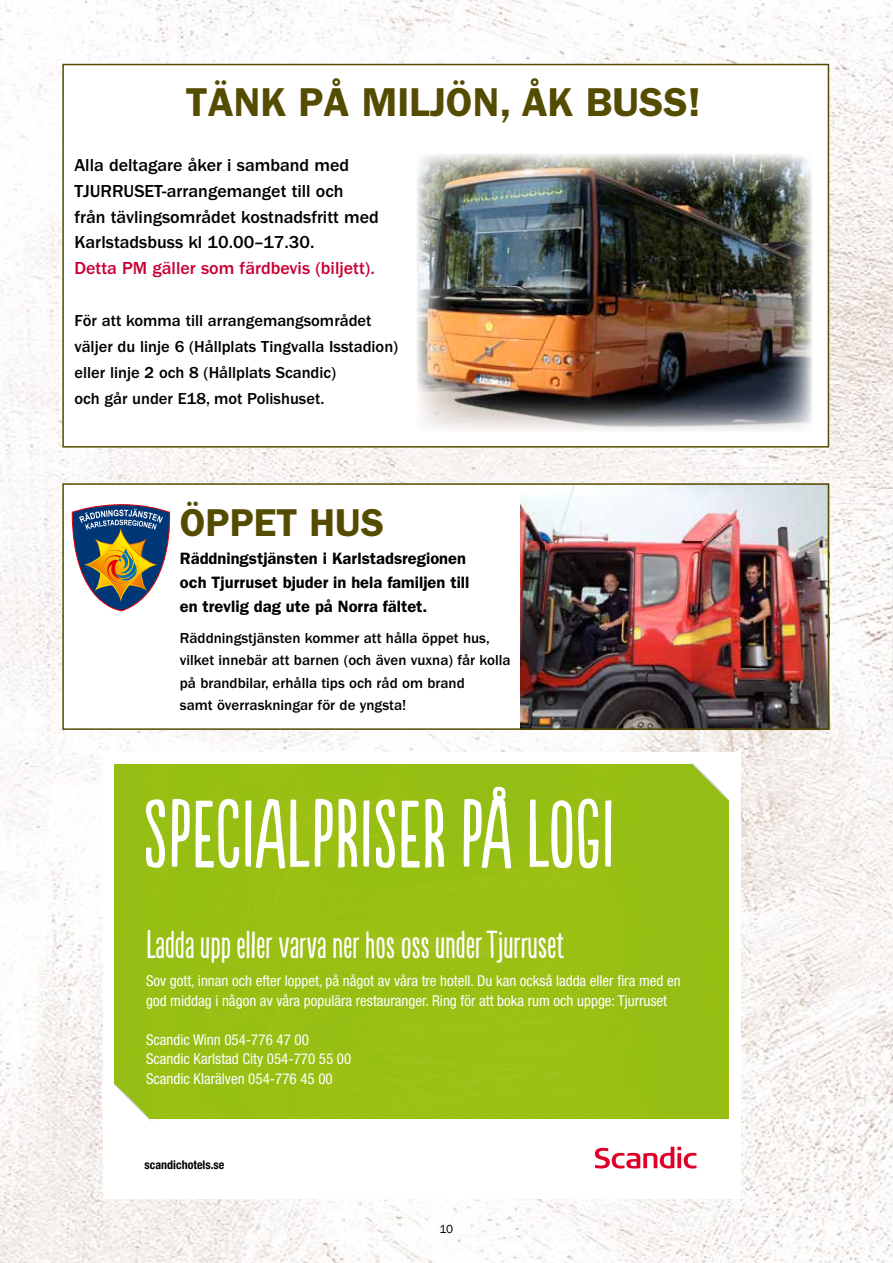
<style>
.page{position:relative;width:893px;height:1263px;background:#fff}
.page>*{position:absolute;margin:0;border:0;box-sizing:border-box;transform-origin:0 0}
.t1{font:90px "Populaire For Scandic";color:#fff}
.t2{font:600 40.5px "Franklin Gothic";color:#544c00}
.t3{font:600 39px "Franklin Gothic";color:#544c00}
.t4{font:37.5px "Populaire For Scandic";color:#fff}
.t5{font:500 18px/26px "Franklin Gothic";color:#000}
.t6{font:500 18px "Franklin Gothic";color:#c90034}
.t7{font:500 16.5px/25.8px "Franklin Gothic";color:#000}
.t8{font:600 16.5px/24px "Franklin Gothic";color:#000}
.t9{font:condensed 15px/19.5px "Helvetica Neue LTW1 G";color:#fff}
.t10{font:500 15px/22.2px "Franklin Gothic";color:#000}
.t11{font:700 condensed 12px "Helvetica Neue LTW1 G";color:#000}
.t12{font:12px "Franklin Gothic";color:#000}
</style>
<div class="page">
<img style="left:0;top:0;width:893px;height:1263px">
<div style="left:63px;top:484px;width:765px;height:245px;background:#fff"></div>
<img style="left:521px;top:486px;width:305px;height:241px">
<div style="left:62px;top:483px;width:767px;height:247px;border:2px solid #544c00"></div>
<div style="left:62px;top:64px;width:767px;height:384px;background:#fff;border:2px solid #544c00"></div>
<img style="left:417px;top:154px;width:395px;height:276px">
<svg style="left:72px;top:504px;width:98px;height:107px"></svg>
<img style="left:892px;top:532px;width:1px;height:198px">
<div style="left:103px;top:753px;width:637px;height:446px;background:#fff"></div>
<svg style="left:595px;top:1147px;width:101px;height:21px"></svg>
<div style="left:115px;top:765px;width:613px;height:353px;background:#98bf14"></div>
<img style="left:689px;top:762px;width:41px;height:41px">
<img style="left:112px;top:1081px;width:42px;height:41px">
<h2 class="t2" style="left:186px;top:78px;width:49px">Tänk</h2>
<h2 class="t2" style="left:298px;top:78px;width:313px">på mi ljön, Åk buss</h2>
<h2 class="t2" style="left:688px;top:78px;width:14px">!</h2>
<p class="t5" style="left:74px;top:152px;width:306px">Alla deltagare åker i samband med TJURRUSET-arrangemanget till och från tävlingsområdet kostnadsfritt med Karlstadsbuss kl 10.00–17.30.</p>
<p class="t6" style="left:74px;top:258px;width:302px">Detta PM gäller som färdbevis (biljett).</p>
<p class="t7" style="left:74px;top:308px;width:325px">För att komma till arrangemangsområdet väljer du linje 6 (Hållplats Tingvalla Isstadion) eller linje 2 och 8 (Hållplats Scandic)<br>och går under E18, mot Polishuset.</p>
<h3 class="t3" style="left:180px;top:499px;width:206px">ÖPPET HUS</h3>
<p class="t8" style="left:180px;top:547px;width:291px">Räddningstjänsten i Karlstadsregionen och Tjurruset bjuder in hela familjen till en trevlig dag ute på Norra fältet.</p>
<p class="t10" style="left:180px;top:627px;width:332px">Räddningstjänsten kommer att hålla öppet hus, vilket innebär att barnen (och även vuxna) får kolla på brandbilar, erhålla tips och råd om brand<br>samt överraskningar för de yngsta!</p>
<h1 class="t1" style="left:143px;top:784px;width:473px">SPECIALPRISER PÅLOGI</h1>
<h3 class="t4" style="left:146px;top:923px;width:420px">Ladda upp ellervarva ner hos oss underTjurruset</h3>
<p class="t9" style="left:146px;top:971px;width:536px">Sov gott, innan och efter loppet, på något av våra tre hotell. Du kan också ladda eller fira med en god middag i någon av våra populära restauranger. Ring för att boka rum och uppge: Tjurruset</p>
<p class="t9" style="left:146px;top:1030px;width:207px">Scandic Winn 054-776 47 00<br>Scandic Karlstad City 054-770 55 00<br>Scandic Klarälven 054-776 45 00</p>
<p class="t11" style="left:145px;top:1157px;width:81px">scandichotels.se</p>
<p class="t12" style="left:440px;top:1222px;width:15px">10</p>
</div>
